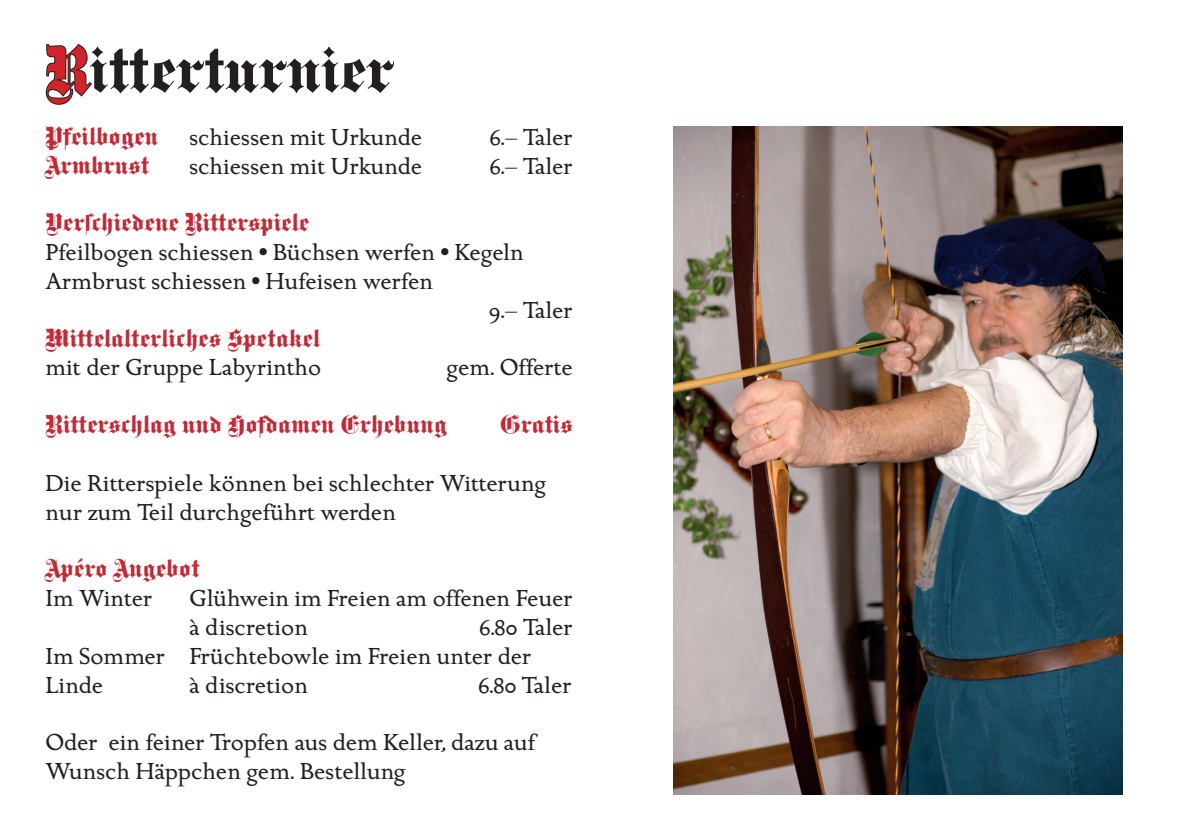
<style>
.page{position:relative;width:1191px;height:840px;background:#fff}
.page>*{position:absolute;margin:0;border:0;box-sizing:border-box;transform-origin:0 0}
.t1{font:60px "Fette Gotisch LT";color:#231f20}
.t2{font:24px/28.8px "Golden Cockerel ITC";color:#231f20}
.t3{font:24px "Fette Gotisch LT";color:#bf2b37}
.s1{color:#d1232a}
</style>
<div class="page">
<svg style="left:45px;top:43px;width:47px;height:62px"></svg>
<img style="left:673px;top:126px;width:450px;height:668px">
<h1 class="t1" style="left:45px;top:33px;width:349px"><span class="s1">R</span>itterturnier</h1>
<p class="t3" style="left:45px;top:121px;width:114px">Pfeilbogen</p>
<p class="t2" style="left:189px;top:123px;width:234px">schiessen mit Urkunde</p>
<p class="t2" style="left:489px;top:123px;width:85px">6.– Taler</p>
<p class="t3" style="left:45px;top:150px;width:105px">Armbru#t</p>
<p class="t2" style="left:189px;top:152px;width:234px">schiessen mit Urkunde</p>
<p class="t2" style="left:489px;top:152px;width:85px">6.– Taler</p>
<p class="t3" style="left:45px;top:208px;width:265px">Verschiedene Ritter#piele</p>
<p class="t2" style="left:45px;top:238px;width:480px">Pfeilbogen schiessen • Büchsen werfen • Kegeln</p>
<p class="t2" style="left:45px;top:267px;width:389px">Armbrust schiessen • Hufeisen werfen</p>
<p class="t2" style="left:489px;top:296px;width:85px">9.– Taler</p>
<p class="t3" style="left:45px;top:323px;width:276px">Mittelalterliche# Spetakel</p>
<p class="t2" style="left:45px;top:353px;width:277px">mit der Gruppe Labyrintho</p>
<p class="t2" style="left:446px;top:353px;width:128px">gem. Offerte</p>
<p class="t3" style="left:45px;top:409px;width:403px">Ritter#chlag und Hofdamen Erhebung</p>
<p class="t3" style="left:500px;top:409px;width:74px">Grati#</p>
<p class="t2" style="left:45px;top:469px;width:502px">Die Ritterspiele können bei schlechter Witterung nur zum Teil durchgeführt werden</p>
<p class="t3" style="left:45px;top:553px;width:156px">Apéro Angebot</p>
<p class="t2" style="left:45px;top:584px;width:109px">Im Winter</p>
<p class="t2" style="left:189px;top:584px;width:385px">Glühwein im Freien am offenen Feuer à discretion</p>
<p class="t2" style="left:45px;top:613px;width:529px;text-indent:434px">6.80 Taler<br>Im Sommer Früchtebowle im Freien unter der<br>Linde</p>
<p class="t2" style="left:189px;top:670px;width:120px">à discretion</p>
<p class="t2" style="left:478px;top:670px;width:95px">6.80 Taler</p>
<p class="t2" style="left:45px;top:728px;width:491px">Oder ein feiner Tropfen aus dem Keller, dazu auf<br>Wunsch Häppchen gem. Bestellung</p>
</div>
